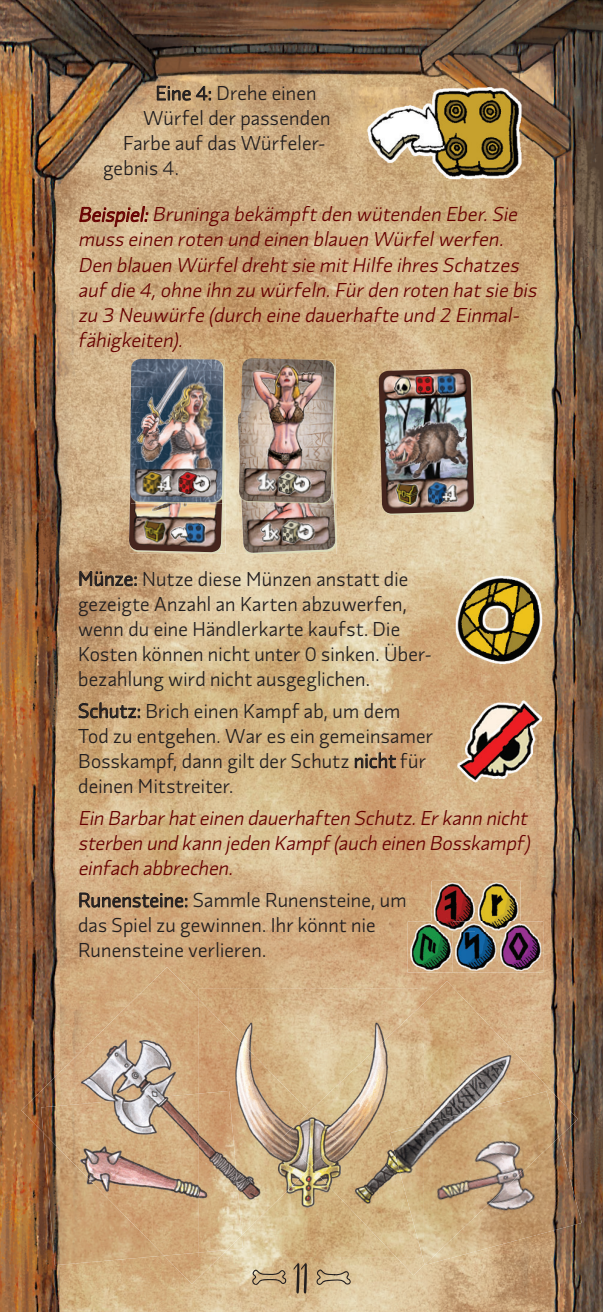
<style>
.page{position:relative;width:603px;height:1312px;background:#fff}
.page>*{position:absolute;margin:0;border:0;box-sizing:border-box;transform-origin:0 0}
.t1{font:54.75px "Amalfi";color:#231f20}
.t2{font:300 20px/25px "Divenire";letter-spacing:.015em;color:#231f20}
.t3{font:italic 300 20px/25px "Divenire";color:#600}
</style>
<div class="page">
<img style="left:0;top:0;width:602px;height:1311px">
<svg style="left:157px;top:86px;width:54px;height:15px"></svg>
<svg style="left:79px;top:206px;width:69px;height:21px"></svg>
<svg style="left:79px;top:570px;width:57px;height:16px"></svg>
<svg style="left:78px;top:702px;width:62px;height:16px"></svg>
<svg style="left:354px;top:752px;width:42px;height:16px"></svg>
<svg style="left:79px;top:892px;width:108px;height:15px;background:#957b5d"></svg>
<img style="left:357px;top:76px;width:174px;height:104px">
<img style="left:396px;top:1256px;width:28px;height:18px">
<img style="left:517px;top:1054px;width:60px;height:83px">
<img style="left:423px;top:980px;width:94px;height:110px">
<img style="left:199px;top:988px;width:224px;height:14px">
<img style="left:311px;top:1002px;width:112px;height:254px">
<img style="left:164px;top:1255px;width:55px;height:28px">
<img style="left:21px;top:1044px;width:66px;height:88px">
<img style="left:87px;top:966px;width:112px;height:127px">
<img style="left:199px;top:999px;width:112px;height:257px">
<img style="left:282px;top:1111px;width:56px;height:55px">
<img style="left:43px;top:1255px;width:121px;height:9px">
<img style="left:242px;top:1234px;width:1px;height:15px">
<img style="left:41px;top:1093px;width:158px;height:162px">
<img style="left:199px;top:1090px;width:43px;height:162px">
<img style="left:558px;top:1137px;width:23px;height:127px">
<img style="left:422px;top:1090px;width:136px;height:174px">
<img style="left:389px;top:1123px;width:34px;height:133px">
<img style="left:378px;top:369px;width:96px;height:144px">
<img style="left:130px;top:359px;width:95px;height:194px">
<img style="left:129px;top:466px;width:93px;height:86px">
<img style="left:238px;top:413px;width:97px;height:140px">
<img style="left:131px;top:407px;width:93px;height:96px">
<img style="left:130px;top:359px;width:93px;height:143px">
<img style="left:239px;top:358px;width:95px;height:145px">
<img style="left:445px;top:566px;width:110px;height:107px">
<img style="left:448px;top:691px;width:100px;height:100px">
<img style="left:431px;top:880px;width:89px;height:41px">
<img style="left:475px;top:880px;width:1px;height:41px">
<img style="left:407px;top:921px;width:45px;height:51px">
<img style="left:431px;top:921px;width:67px;height:10px">
<img style="left:498px;top:921px;width:45px;height:51px">
<img style="left:452px;top:931px;width:45px;height:41px">
<svg style="left:252px;top:1268px;width:34px;height:17px"></svg>
<svg style="left:315px;top:1268px;width:36px;height:16px"></svg>
<p class="t2" style="left:155px;top:79px;width:162px">Eine 4: Drehe einen</p>
<p class="t2" style="left:143px;top:104px;width:189px">Würfel der passenden</p>
<p class="t2" style="left:123px;top:129px;width:204px">Farbe auf das Würfeler-</p>
<p class="t2" style="left:103px;top:154px;width:77px">gebnis 4.</p>
<p class="t3" style="left:78px;top:201px;width:464px">Beispiel:Bruningabekämpftden wütenden Eber.Sie musseinen roten und einen blauen Würfelwerfen.<br>Den blauen Würfeldrehtsie mitHilfe ihresSchatzes aufdie 4,ohne ihn zu würfeln.Fürden roten hatsie bis zu 3 Neuwürfe (durch eine dauerhafte und 2 Einmal&shy;fähigkeiten).</p>
<p class="t2" style="left:78px;top:565px;width:355px">Münze: Nutze diese Münzen anstatt die gezeigte Anzahl an Karten abzuwerfen, wenn du eine Händlerkarte kaufst. Die Kosten können nicht unter 0 sinken. Über&shy;bezahlung wird nicht ausgeglichen.</p>
<p class="t2" style="left:78px;top:697px;width:356px">Schutz: Brich einen Kampf ab, um dem Tod zu entgehen. War es ein gemeinsamer Bosskampf, dann gilt der Schutz nicht für deinen Mitstreiter.</p>
<p class="t3" style="left:78px;top:804px;width:458px">Ein Barbarhateinen dauerhaften Schutz.Erkann nicht sterben und kann jeden Kampf(auch einen Bosskampf) einfach abbrechen.</p>
<p class="t2" style="left:78px;top:886px;width:330px">Runensteine: Sammle Runensteine, um das Spiel zu gewinnen. Ihr könnt nie<br>Runensteine verlieren.</p>
<h1 class="t1" style="left:294px;top:1251px;width:15px">11</h1>
</div>
